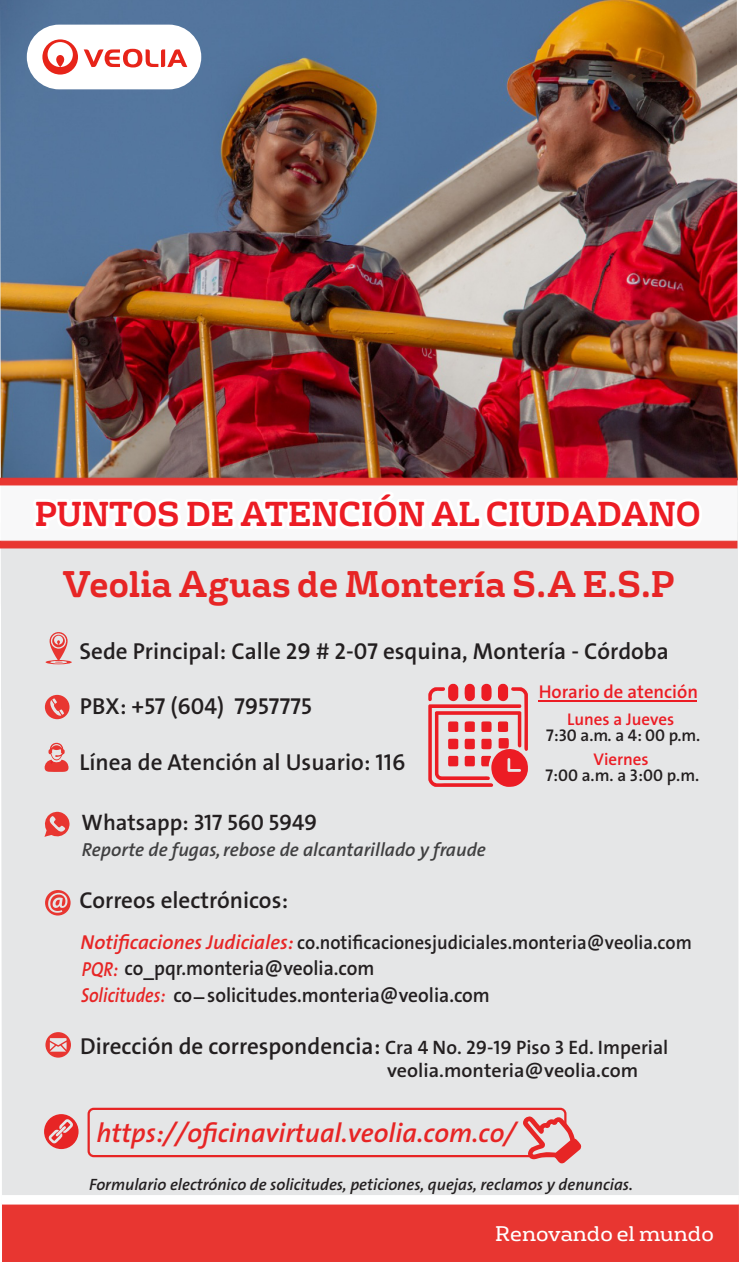
<style>
.page{position:relative;width:739px;height:1262px;background:#fff}
.page>*{position:absolute;margin:0;border:0;box-sizing:border-box;transform-origin:0 0}
.t1{font:700 36px "FS Rufus";color:#e72525;scale:.91 1}
.t2{font:700 33.6px "FS Rufus";color:#ec1c24;scale:.91 1}
.t3{font:27px "The Sans Veolia W6 Se Bld It";color:#e72525}
.t4{font:23.1px "The Sans Veolia W6 Se Bld";color:#231f20}
.t5{font:22.5px "The Sans Veolia W6 Se Bld";color:#231f20}
.t6{font:20.55px "FS Rufus";color:#fff}
.t7{font:20.25px/18.9px "The Sans Veolia W6 Se Bld";color:#231f20;scale:.96 1}
.t8{font:19.5px "The Sans Veolia W6 Se Bld";color:#231f20}
.t9{font:19.5px "The Sans Veolia W6 Se Bld";color:#231f20;scale:.95 1}
.t10{font:18.9px "The Sans Veolia W6 Se Bld It";color:#404041}
.t11{font:18.6px "The Sans Veolia W6 Se Bld";color:#ec1c24}
.t12{font:16.95px "The Sans Veolia W6 Se Bld";color:#231f20}
.t13{font:16.95px "The Sans Veolia W6 Se Bld";color:#ec1c24}
.t14{font:16.5px "The Sans Veolia W6 Se Bld It";color:#231f20}
.s1{font-family:"The Sans Veolia W6 Se Bld It";font-size:20.25px;color:#e72525}
.s2{font-family:"The Sans Veolia W6 Se Bld It";color:#e72525}
.s3{font-size:23.1px}
</style>
<div class="page">
<div style="left:1px;top:94px;width:738px;height:1101px;background:#e5e6e7"></div>
<div style="left:0;top:522px;width:739px;height:187px;background:#e5e6e7;border:1px solid #e5e6e7"></div>
<div style="left:0;top:1203px;width:739px;height:59px;background:#e83631"></div>
<svg style="left:0;top:1203px;width:739px;height:1px"></svg>
<img style="left:0;top:0;width:737px;height:478px">
<div style="left:0;top:485px;width:737px;height:57px;background:#f8f8f9;border:1px solid #fff"></div>
<div style="left:0;top:478px;width:737px;height:7px;background:#e83631"></div>
<div style="left:0;top:541px;width:737px;height:7px;background:#e83631;border:1px solid #e83631"></div>
<svg style="left:46px;top:660px;width:26px;height:4px"></svg>
<hr style="left:50px;top:661px;width:17px;height:3px;background:#e83631;border-radius:50%">
<svg style="left:49px;top:632px;width:19px;height:31px"></svg>
<div style="left:45px;top:695px;width:24px;height:24px;background:#e83631;border-radius:50%"></div>
<svg style="left:50px;top:698px;width:14px;height:18px"></svg>
<svg style="left:44px;top:742px;width:25px;height:30px"></svg>
<svg style="left:44px;top:812px;width:25px;height:26px"></svg>
<div style="left:45px;top:1032px;width:26px;height:26px;background:#e83631;border-radius:50%"></div>
<svg style="left:45px;top:890px;width:26px;height:25px"></svg>
<svg style="left:49px;top:1038px;width:18px;height:14px"></svg>
<svg style="left:48px;top:893px;width:19px;height:20px"></svg>
<svg style="left:428px;top:684px;width:100px;height:103px;background:#e8898d"></svg>
<div style="left:87px;top:1108px;width:479px;height:49px;border:2px solid #e72525;border-radius:5px"></div>
<svg style="left:523px;top:1116px;width:58px;height:48px;background:#e59d9d"></svg>
<div style="left:44px;top:1114px;width:35px;height:35px;background:#e72525;border-radius:50%"></div>
<svg style="left:48px;top:1119px;width:25px;height:25px"></svg>
<hr style="left:538px;top:701px;width:158px;height:1px;background:#ec1c24">
<div style="left:27px;top:25px;width:174px;height:64px;background:#fff;border-radius:32px"></div>
<svg style="left:42px;top:39px;width:36px;height:36px"></svg>
<svg style="left:84px;top:49px;width:103px;height:18px"></svg>
<h2 class="t2" style="left:35px;top:485px;width:733px">PUNTOS DE ATENCIÓN AL CIUDADANO</h2>
<h1 class="t1" style="left:63px;top:553px;width:673px">Veolia Aguas de Montería S.A E.S.P</h1>
<p class="t4" style="left:79px;top:636px;width:591px">Sede Principal: Calle 29 # 2-07 esquina, Montería - Córdoba</p>
<p class="t4" style="left:80px;top:692px;width:234px">PBX: +57 (604) 7957775</p>
<p class="t4" style="left:79px;top:747px;width:327px">Línea de Atención al Usuario: 116</p>
<p class="t11" style="left:538px;top:680px;width:161px">Horario de atención</p>
<p class="t13" style="left:567px;top:708px;width:109px">Lunes a Jueves</p>
<p class="t12" style="left:546px;top:724px;width:156px">7:30 a.m. a 4: 00 p.m.</p>
<p class="t12" style="left:545px;top:764px;width:155px">7:00 a.m. a 3:00 p.m.</p>
<p class="t13" style="left:593px;top:748px;width:57px">Viernes</p>
<p class="t5" style="left:82px;top:808px;width:237px">Whatsapp: 317 560 5949</p>
<p class="t10" style="left:82px;top:838px;width:405px">Reporte de fugas, rebose de alcantarillado y fraude</p>
<p class="t4" style="left:79px;top:885px;width:210px">Correos electrónicos:</p>
<p class="t9" style="left:81px;top:929px;width:645px"><span class="s1">Notificaciones Judiciales:</span> co.notificacionesjudiciales.monteria@veolia.com</p>
<p class="t7" style="left:194px;top:959px;width:190px;text-indent:-112px"><span class="s2">PQR:</span> co_pqr.monteria@veolia.com _</p>
<p class="t8" style="left:80px;top:1035px;width:589px"><span class="s3">Dirección de correspondencia:</span> Cra 4 No. 29-19 Piso 3 Ed. Imperial</p>
<p class="t7" style="left:81px;top:986px;width:427px"><span class="s2">Solicitudes:</span> co solicitudes.monteria@veolia.com</p>
<p class="t8" style="left:387px;top:1058px;width:253px">veolia.monteria@veolia.com</p>
<p class="t3" style="left:96px;top:1115px;width:421px">https://oficinavirtual.veolia.com.co/</p>
<p class="t14" style="left:89px;top:1174px;width:545px">Formulario electrónico de solicitudes, peticiones, quejas, reclamos y denuncias.</p>
<p class="t6" style="left:495px;top:1217px;width:220px">Renovando el mundo</p>
</div>
